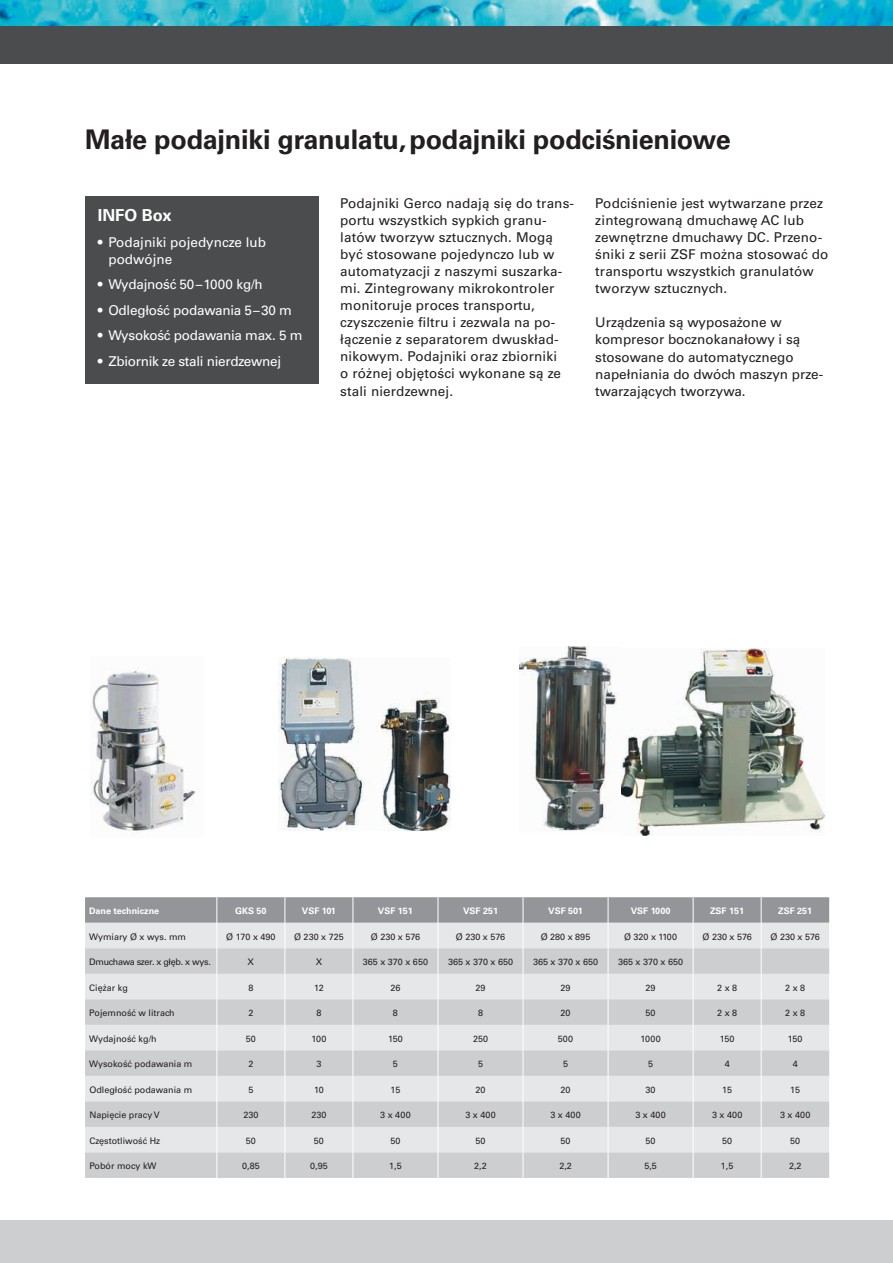
<style>
.page{position:relative;width:893px;height:1263px;background:#fff}
.page>*{position:absolute;margin:0;border:0;box-sizing:border-box;transform-origin:0 0}
.t1{font:700 27px "Univers CE";letter-spacing:-.01em;color:#231f20}
.t2{font:700 16.5px "Univers CE";color:#fff}
.t3{font:500 13.5px/17px "Univers CE";letter-spacing:.01em;color:#231f20}
.t4{font:500 13.5px "Univers CE";letter-spacing:-.02em;color:#fff}
.t5{font:500 13.5px/17px "Univers CE";color:#fff}
.t6{font:500 9px "Univers CE";color:#231f20}
.t7{font:700 9px "Univers CE";color:#fff}
.t8{font:500 9px "Univers CE";letter-spacing:-.03em;color:#231f20}
</style>
<div class="page">
<div style="left:0;top:26px;width:893px;height:38px;background:#4b4c4d"></div>
<div style="left:0;top:1220px;width:893px;height:43px;background:#cdced0"></div>
<img style="left:0;top:0;width:893px;height:26px">
<img style="left:90px;top:668px;width:107px;height:166px">
<img style="left:621px;top:648px;width:203px;height:187px">
<img style="left:520px;top:646px;width:97px;height:185px">
<img style="left:278px;top:657px;width:172px;height:173px">
<svg style="left:85px;top:897px;width:744px;height:281px;background:#d4d5d7"></svg>
<div style="left:85px;top:196px;width:234px;height:188px;background:#4b4c4d"></div>
<h1 class="t1" style="left:85px;top:123px;width:647px">Małe podajniki granulatu,podajniki podciśnieniowe</h1>
<p class="t2" style="left:98px;top:206px;width:75px">INFO Box</p>
<p class="t5" style="left:108px;top:234px;width:159px;text-indent:-11px">• Podajniki pojedyncze lub podwójne</p>
<p class="t4" style="left:98px;top:277px;width:166px">• Wydajność 50–1000 kg/h</p>
<p class="t4" style="left:98px;top:302px;width:195px">• Odległość podawania 5–30 m</p>
<p class="t4" style="left:98px;top:328px;width:206px">• Wysokość podawania max. 5 m</p>
<p class="t4" style="left:98px;top:353px;width:185px">• Zbiornik ze stali nierdzewnej</p>
<p class="t3" style="left:340px;top:195px;width:235px">Podajniki Gerco nadają się do trans&shy;portu wszystkich sypkich granu&shy;latów tworzyw sztucznych. Mogą być stosowane pojedynczo lub w automatyzacji z naszymi suszarka&shy;mi. Zintegrowany mikrokontroler monitoruje proces transportu, czyszczenie filtru i zezwala na po&shy;łączenie z separatorem dwuskład&shy;nikowym. Podajniki oraz zbiorniki<br>o różnej objętości wykonane są ze stali nierdzewnej.</p>
<p class="t3" style="left:595px;top:196px;width:235px">Podciśnienie jest wytwarzane przez zintegrowaną dmuchawę AC lub zewnętrzne dmuchawy DC. Przeno&shy;śniki z serii ZSF można stosować do transportu wszystkich granulatów tworzyw sztucznych.</p>
<p class="t3" style="left:595px;top:315px;width:229px">Urządzenia są wyposażone w kompresor bocznokanałowy i są stosowane do automatycznego napełniania do dwóch maszyn prze&shy;twarzających tworzywa.</p>
<p class="t7" style="left:89px;top:906px;width:71px">Dane techniczne</p>
<p class="t7" style="left:235px;top:906px;width:33px">GKS 50</p>
<p class="t7" style="left:302px;top:906px;width:35px">VSF 101</p>
<p class="t7" style="left:378px;top:906px;width:37px">VSF 151</p>
<p class="t7" style="left:463px;top:906px;width:37px">VSF 251</p>
<p class="t7" style="left:548px;top:906px;width:36px">VSF 501</p>
<p class="t7" style="left:631px;top:906px;width:41px">VSF 1000</p>
<p class="t7" style="left:710px;top:906px;width:36px">ZSF 151</p>
<p class="t7" style="left:778px;top:906px;width:36px">ZSF 251</p>
<p class="t6" style="left:89px;top:931px;width:98px">Wymiary Ø x wys. mm</p>
<p class="t6" style="left:226px;top:931px;width:51px">Ø 170 x 490</p>
<p class="t6" style="left:294px;top:931px;width:51px">Ø 230 x 725</p>
<p class="t6" style="left:371px;top:931px;width:51px">Ø 230 x 576</p>
<p class="t6" style="left:456px;top:931px;width:51px">Ø 230 x 576</p>
<p class="t6" style="left:541px;top:931px;width:51px">Ø 280 x 895</p>
<p class="t6" style="left:624px;top:931px;width:55px">Ø 320 x 1100</p>
<p class="t6" style="left:703px;top:931px;width:51px">Ø 230 x 576</p>
<p class="t6" style="left:771px;top:931px;width:51px">Ø 230 x 576</p>
<p class="t8" style="left:89px;top:957px;width:123px">Dmuchawa szer. x głęb. x wys.</p>
<p class="t6" style="left:248px;top:957px;width:8px">X</p>
<p class="t6" style="left:316px;top:957px;width:8px">X</p>
<p class="t6" style="left:363px;top:957px;width:67px">365 x 370 x 650</p>
<p class="t6" style="left:448px;top:957px;width:67px">365 x 370 x 650</p>
<p class="t6" style="left:533px;top:957px;width:67px">365 x 370 x 650</p>
<p class="t6" style="left:618px;top:957px;width:67px">365 x 370 x 650</p>
<p class="t6" style="left:89px;top:982px;width:40px">Ciężar kg</p>
<p class="t6" style="left:248px;top:982px;width:7px">8</p>
<p class="t6" style="left:314px;top:982px;width:11px">12</p>
<p class="t6" style="left:390px;top:982px;width:12px">26</p>
<p class="t6" style="left:475px;top:982px;width:12px">29</p>
<p class="t6" style="left:561px;top:982px;width:12px">29</p>
<p class="t6" style="left:646px;top:982px;width:12px">29</p>
<p class="t6" style="left:717px;top:982px;width:22px">2 x 8</p>
<p class="t6" style="left:785px;top:982px;width:22px">2 x 8</p>
<p class="t6" style="left:89px;top:1008px;width:87px">Pojemność w litrach</p>
<p class="t6" style="left:248px;top:1008px;width:7px">2</p>
<p class="t6" style="left:316px;top:1008px;width:7px">8</p>
<p class="t6" style="left:393px;top:1008px;width:7px">8</p>
<p class="t6" style="left:478px;top:1008px;width:7px">8</p>
<p class="t6" style="left:561px;top:1008px;width:12px">20</p>
<p class="t6" style="left:646px;top:1008px;width:12px">50</p>
<p class="t6" style="left:717px;top:1008px;width:22px">2 x 8</p>
<p class="t6" style="left:785px;top:1008px;width:22px">2 x 8</p>
<p class="t6" style="left:89px;top:1033px;width:69px">Wydajność kg/h</p>
<p class="t6" style="left:246px;top:1033px;width:12px">50</p>
<p class="t6" style="left:311px;top:1033px;width:16px">100</p>
<p class="t6" style="left:388px;top:1033px;width:16px">150</p>
<p class="t6" style="left:473px;top:1033px;width:17px">250</p>
<p class="t6" style="left:558px;top:1033px;width:17px">500</p>
<p class="t6" style="left:640px;top:1033px;width:22px">1000</p>
<p class="t6" style="left:720px;top:1033px;width:16px">150</p>
<p class="t6" style="left:788px;top:1033px;width:16px">150</p>
<p class="t6" style="left:89px;top:1059px;width:105px">Wysokość podawania m</p>
<p class="t6" style="left:248px;top:1059px;width:7px">2</p>
<p class="t6" style="left:316px;top:1059px;width:7px">3</p>
<p class="t6" style="left:393px;top:1059px;width:7px">5</p>
<p class="t6" style="left:478px;top:1059px;width:7px">5</p>
<p class="t6" style="left:563px;top:1059px;width:7px">5</p>
<p class="t6" style="left:648px;top:1059px;width:7px">5</p>
<p class="t6" style="left:725px;top:1059px;width:7px">4</p>
<p class="t6" style="left:793px;top:1059px;width:7px">4</p>
<p class="t6" style="left:89px;top:1084px;width:104px">Odległość podawania m</p>
<p class="t6" style="left:248px;top:1084px;width:7px">5</p>
<p class="t6" style="left:314px;top:1084px;width:11px">10</p>
<p class="t6" style="left:391px;top:1084px;width:11px">15</p>
<p class="t6" style="left:476px;top:1084px;width:12px">20</p>
<p class="t6" style="left:561px;top:1084px;width:12px">20</p>
<p class="t6" style="left:646px;top:1084px;width:12px">30</p>
<p class="t6" style="left:722px;top:1084px;width:11px">15</p>
<p class="t6" style="left:790px;top:1084px;width:11px">15</p>
<p class="t6" style="left:89px;top:1110px;width:72px">Napięcie pracy V</p>
<p class="t6" style="left:243px;top:1110px;width:17px">230</p>
<p class="t6" style="left:311px;top:1110px;width:17px">230</p>
<p class="t6" style="left:380px;top:1110px;width:32px">3 x 400</p>
<p class="t6" style="left:465px;top:1110px;width:32px">3 x 400</p>
<p class="t6" style="left:550px;top:1110px;width:32px">3 x 400</p>
<p class="t6" style="left:635px;top:1110px;width:32px">3 x 400</p>
<p class="t6" style="left:712px;top:1110px;width:32px">3 x 400</p>
<p class="t6" style="left:780px;top:1110px;width:32px">3 x 400</p>
<p class="t6" style="left:89px;top:1135px;width:72px">Częstotliwość Hz</p>
<p class="t6" style="left:246px;top:1135px;width:12px">50</p>
<p class="t6" style="left:314px;top:1135px;width:12px">50</p>
<p class="t6" style="left:390px;top:1135px;width:12px">50</p>
<p class="t6" style="left:476px;top:1135px;width:12px">50</p>
<p class="t6" style="left:561px;top:1135px;width:12px">50</p>
<p class="t6" style="left:646px;top:1135px;width:12px">50</p>
<p class="t6" style="left:722px;top:1135px;width:12px">50</p>
<p class="t6" style="left:790px;top:1135px;width:12px">50</p>
<p class="t6" style="left:89px;top:1161px;width:69px">Pobór mocy kW</p>
<p class="t6" style="left:242px;top:1161px;width:19px">0,85</p>
<p class="t6" style="left:310px;top:1161px;width:19px">0,95</p>
<p class="t6" style="left:389px;top:1161px;width:14px">1,5</p>
<p class="t6" style="left:474px;top:1161px;width:14px">2,2</p>
<p class="t6" style="left:559px;top:1161px;width:14px">2,2</p>
<p class="t6" style="left:644px;top:1161px;width:14px">5,5</p>
<p class="t6" style="left:721px;top:1161px;width:14px">1,5</p>
<p class="t6" style="left:789px;top:1161px;width:14px">2,2</p>
</div>
